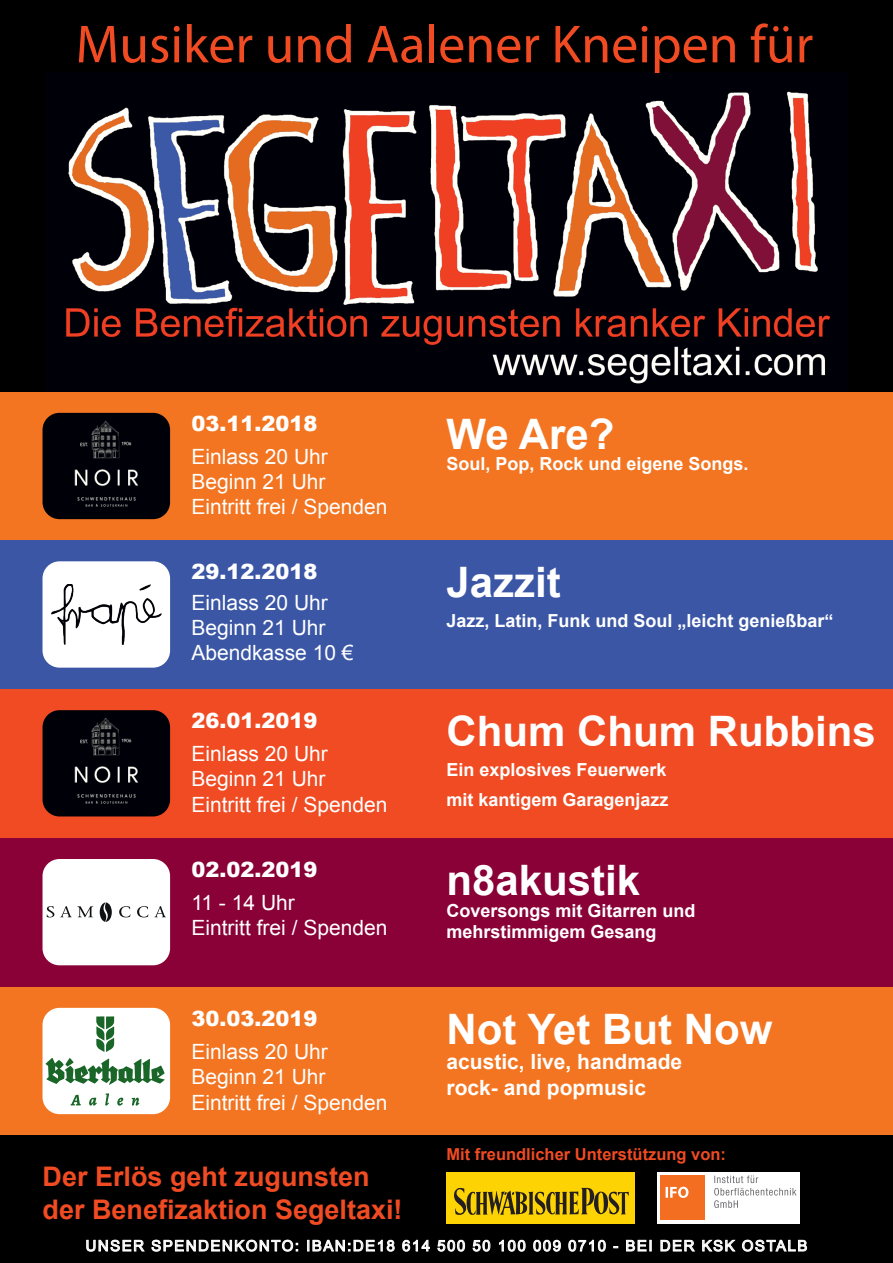
<style>
.page{position:relative;width:893px;height:1263px;background:#fff}
.page>*{position:absolute;margin:0;border:0;box-sizing:border-box;transform-origin:0 0}
.t1{font:54px "Myriad Pro";color:#f04b22}
.t2{font:700 42px "Arial";color:#fff}
.t3{font:700 27px/33px "Arial";color:#f04b22}
.t4{font:21px/25.2px "Arial";color:#fff}
.t5{font:900 21px "Arial";color:#fff}
.t6{font:700 21px/25.2px "Arial";color:#fff}
.t7{font:700 18px/30px "Arial";color:#fff}
.t8{font:700 16.5px "Arial";color:#f04b22}
.t9{font:15px "Arial";letter-spacing:.1em;color:#fff}
</style>
<div class="page">
<div style="left:0;top:982px;width:893px;height:158px;background:#f37521"></div>
<div style="left:0;top:685px;width:893px;height:157px;background:#f04b22"></div>
<div style="left:0;top:387px;width:893px;height:157px;background:#f37521"></div>
<div style="left:0;top:540px;width:893px;height:149px;background:#3a56a5"></div>
<div style="left:0;top:838px;width:893px;height:148px;background:#8a0137"></div>
<div style="left:0;top:0;width:893px;height:391px;background:#000"></div>
<div style="left:0;top:1135px;width:893px;height:128px;background:#000"></div>
<img style="left:66px;top:91px;width:764px;height:293px">
<div style="left:43px;top:561px;width:127px;height:107px;background:#fff;border-radius:17px"></div>
<div style="left:43px;top:859px;width:127px;height:106px;background:#fff;border-radius:17px"></div>
<div style="left:43px;top:1008px;width:127px;height:106px;background:#fff;border-radius:17px"></div>
<img style="left:43px;top:413px;width:127px;height:106px">
<img style="left:43px;top:710px;width:127px;height:106px">
<img style="left:51px;top:584px;width:111px;height:61px">
<svg style="left:60px;top:906px;width:33px;height:11px"></svg>
<svg style="left:119px;top:906px;width:12px;height:11px"></svg>
<svg style="left:137px;top:906px;width:11px;height:11px"></svg>
<svg style="left:155px;top:906px;width:11px;height:11px"></svg>
<svg style="left:100px;top:902px;width:12px;height:20px"></svg>
<svg style="left:47px;top:906px;width:7px;height:11px"></svg>
<svg style="left:96px;top:1016px;width:18px;height:36px"></svg>
<svg style="left:89px;top:1097px;width:8px;height:8px"></svg>
<svg style="left:131px;top:1097px;width:8px;height:8px"></svg>
<svg style="left:117px;top:1097px;width:6px;height:8px"></svg>
<svg style="left:105px;top:1093px;width:4px;height:12px"></svg>
<svg style="left:71px;top:1095px;width:10px;height:10px"></svg>
<svg style="left:46px;top:1058px;width:119px;height:27px"></svg>
<svg style="left:86px;top:1240px;width:59px;height:11px"></svg>
<svg style="left:152px;top:1240px;width:146px;height:11px"></svg>
<svg style="left:307px;top:1239px;width:88px;height:12px"></svg>
<svg style="left:402px;top:1240px;width:28px;height:11px"></svg>
<svg style="left:437px;top:1240px;width:28px;height:11px"></svg>
<svg style="left:473px;top:1240px;width:17px;height:11px"></svg>
<svg style="left:499px;top:1240px;width:27px;height:11px"></svg>
<svg style="left:533px;top:1240px;width:28px;height:11px"></svg>
<svg style="left:568px;top:1240px;width:38px;height:11px"></svg>
<svg style="left:626px;top:1240px;width:25px;height:11px"></svg>
<svg style="left:660px;top:1240px;width:35px;height:11px"></svg>
<svg style="left:702px;top:1240px;width:33px;height:11px"></svg>
<svg style="left:742px;top:1239px;width:65px;height:12px"></svg>
<div style="left:446px;top:1172px;width:189px;height:51px;background:#fed304"></div>
<svg style="left:454px;top:1187px;width:175px;height:28px"></svg>
<div style="left:657px;top:1172px;width:143px;height:51px;background:#fff"></div>
<div style="left:660px;top:1175px;width:45px;height:45px;background:#f36e21"></div>
<svg style="left:714px;top:1175px;width:83px;height:33px"></svg>
<svg style="left:666px;top:1187px;width:22px;height:11px"></svg>
<h1 class="t1" style="left:76px;top:11px;width:739px">Musiker und Aalener Kneipen für</h1>
<p class="t5" style="left:191px;top:408px;width:128px">03.11.2018</p>
<p class="t4" style="left:191px;top:444px;width:198px">Einlass 20 Uhr<br>Beginn 21 Uhr<br>Eintritt frei / Spenden</p>
<p class="t5" style="left:191px;top:557px;width:128px">29.12.2018</p>
<p class="t4" style="left:191px;top:590px;width:164px">Einlass 20 Uhr<br>Beginn 21 Uhr<br>Abendkasse 10 €</p>
<p class="t5" style="left:191px;top:705px;width:128px">26.01.2019</p>
<p class="t4" style="left:191px;top:741px;width:198px">Einlass 20 Uhr<br>Beginn 21 Uhr<br>Eintritt frei / Spenden</p>
<p class="t5" style="left:191px;top:854px;width:128px">02.02.2019</p>
<p class="t4" style="left:191px;top:890px;width:198px">11 - 14 Uhr<br>Eintritt frei / Spenden</p>
<p class="t5" style="left:191px;top:1003px;width:128px">30.03.2019</p>
<p class="t4" style="left:191px;top:1039px;width:198px">Einlass 20 Uhr<br>Beginn 21 Uhr<br>Eintritt frei / Spenden</p>
<h2 class="t2" style="left:446px;top:406px;width:170px">We Are?</h2>
<p class="t7" style="left:446px;top:450px;width:304px">Soul, Pop, Rock und eigene Songs.</p>
<h2 class="t2" style="left:446px;top:555px;width:116px">Jazzit</h2>
<p class="t7" style="left:446px;top:607px;width:389px">Jazz, Latin, Funk und Soul „leicht genießbar“</p>
<h2 class="t2" style="left:446px;top:704px;width:431px">Chum Chum Rubbins</h2>
<p class="t7" style="left:446px;top:755px;width:224px">Ein explosives Feuerwerk mit kantigem Garagenjazz</p>
<h2 class="t2" style="left:446px;top:853px;width:195px">n8akustik</h2>
<p class="t7" style="left:446px;top:900px;width:251px;line-height:21.6px">Coversongs mit Gitarren und mehrstimmigem Gesang</p>
<h2 class="t2" style="left:446px;top:1002px;width:327px">Not Yet But Now</h2>
<p class="t6" style="left:446px;top:1050px;width:237px">acustic, live, handmade rock- and popmusic</p>
<p class="t8" style="left:446px;top:1144px;width:281px">Mit freundlicher Unterstützung von:</p>
<p class="t3" style="left:43px;top:1161px;width:362px">Der Erlös geht zugunsten der Benefizaktion Segeltaxi!</p>
<p class="t9" style="left:86px;top:1236px;width:723px">UNSER SPENDENKONTO: IBAN:DE18 614 500 50 100 009 0710 - BEI DER KSK OSTALB</p>
</div>
